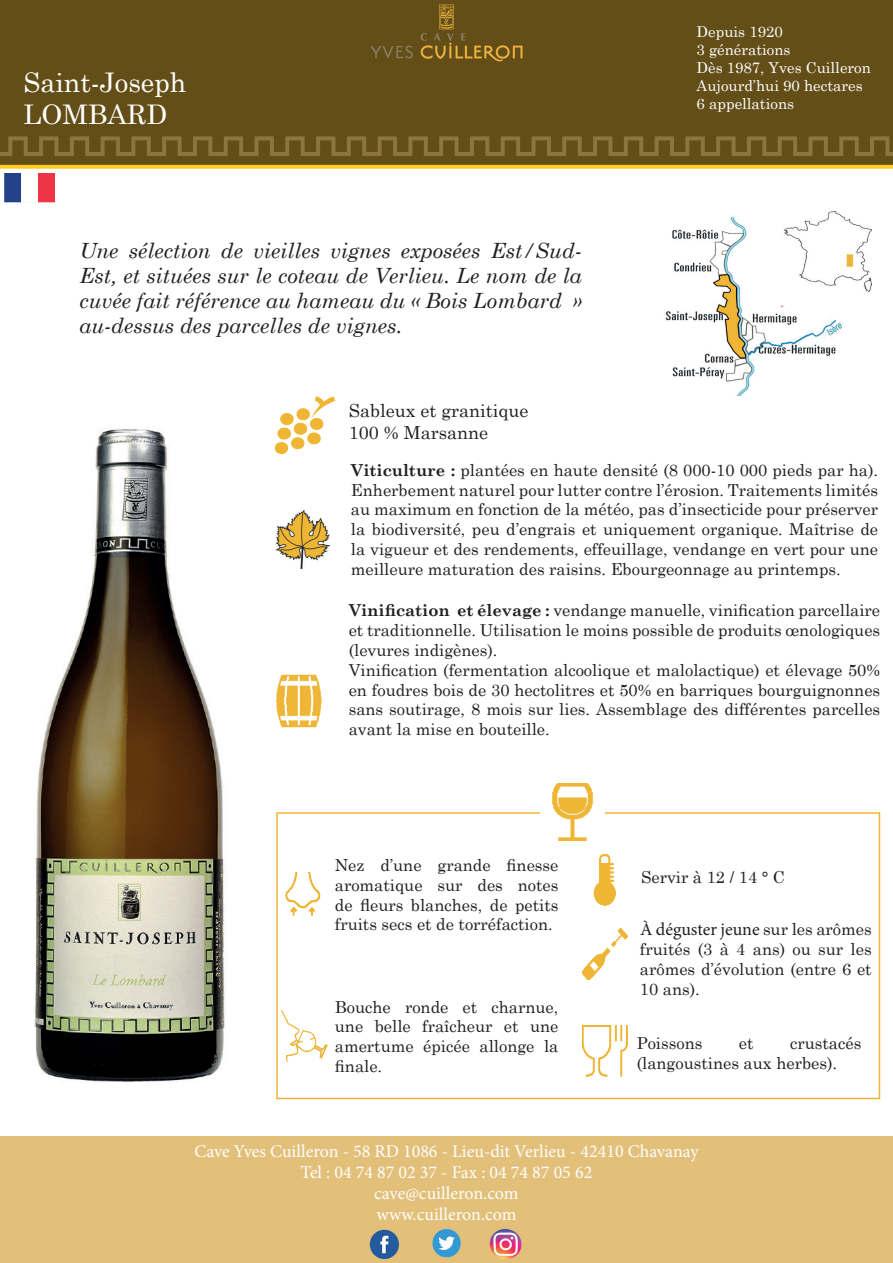
<style>
.page{position:relative;width:893px;height:1263px;background:#fff}
.page>*{position:absolute;margin:0;border:0;box-sizing:border-box;transform-origin:0 0}
.t1{font:27px/32.4px "Century Schoolbook";color:#fff}
.t2{font:italic 21px/25.2px "Century Schoolbook";color:#231f20;text-align:justify}
.t3{font:18px/21px "Minion Pro";color:#fff;text-align:center}
.t4{font:18px/21.6px "Century Schoolbook";color:#231f20}
.t5{font:18px "Minion Pro";color:#231f20}
.t6{font:16.5px/19.8px "Century Schoolbook";color:#231f20;text-align:justify}
.t7{font:15px/18px "Century Schoolbook";color:#fff}
.s1{font-weight:700}
.s2{font-family:"Century Schoolbook";font-size:16.5px}
</style>
<div class="page">
<img style="left:0;top:0;width:893px;height:169px">
<div style="left:276px;top:812px;width:604px;height:287px;border:2px solid #efb637"></div>
<div style="left:0;top:1136px;width:893px;height:126px;background:#e3c07a"></div>
<img style="left:274px;top:396px;width:62px;height:58px">
<img style="left:540px;top:783px;width:65px;height:58px">
<img style="left:285px;top:871px;width:36px;height:45px">
<img style="left:593px;top:855px;width:23px;height:51px">
<img style="left:282px;top:1010px;width:45px;height:51px">
<img style="left:582px;top:928px;width:45px;height:51px">
<img style="left:582px;top:1026px;width:45px;height:51px">
<img style="left:665px;top:211px;width:207px;height:184px">
<img style="left:34px;top:429px;width:192px;height:653px">
<img style="left:276px;top:511px;width:53px;height:57px">
<img style="left:276px;top:674px;width:46px;height:54px">
<img style="left:5px;top:173px;width:50px;height:30px">
<h1 class="t1" style="left:23px;top:63px;width:165px">Saint-Joseph<br>LOMBARD</h1>
<p class="t2" style="left:79px;top:237px;width:504px">Une sélection de vieilles vignes exposées Est/Sud-Est, et situées sur le coteau de Verlieu. Le nom de la cuvée fait référence au hameau du « Bois Lombard » au-dessus des parcelles de vignes.</p>
<p class="t4" style="left:349px;top:398px;width:181px">Sableux et granitique<br>100 % Marsanne</p>
<p class="t7" style="left:697px;top:22px;width:176px">Depuis 1920<br>3 générations<br>Dès 1987, Yves Cuilleron<br>Aujourd’hui 90 hectares<br>6 appellations</p>
<p class="t6" style="left:351px;top:458px;width:529px"><span class="s1">Viticulture :</span> plantées en haute densité (8 000-10 000 pieds par ha).<br>Enherbement naturel pour lutter contre l’érosion. Traitements limités au maximum en fonction de la météo, pas d’insecticide pour préserver la biodiversité, peu d’engrais et uniquement organique. Maîtrise de la vigueur et des rendements, effeuillage, vendange en vert pour une meilleure maturation des raisins. Ebourgeonnage au printemps.</p>
<p class="t6" style="left:349px;top:599px;width:533px;text-align:left"><span class="s1">Vinification et élevage :</span> vendange manuelle, vinification parcellaire et traditionnelle. Utilisation le moins possible de produits œnologiques (levures indigènes).<br>Vinification (fermentation alcoolique et malolactique) et élevage 50% en foudres bois de 30 hectolitres et 50% en barriques bourguignonnes sans soutirage, 8 mois sur lies. Assemblage des différentes parcelles avant la mise en bouteille.</p>
<p class="t6" style="left:335px;top:854px;width:225px">Nez d’une grande finesse aromatique sur des notes de fleurs blanches, de petits fruits secs et de torréfaction.</p>
<p class="t6" style="left:335px;top:995px;width:225px">Bouche ronde et charnue, une belle fraîcheur et une amertume épicée allonge la finale.</p>
<p class="t6" style="left:641px;top:866px;width:145px">Servir à 12 / 14 ° C</p>
<p class="t5" style="left:640px;top:917px;width:233px">À déguster jeune <span class="s2">sur les arômes</span></p>
<p class="t6" style="left:640px;top:938px;width:233px">fruités (3 à 4 ans) ou sur les arômes d’évolution (entre 6 et 10 ans).</p>
<p class="t6" style="left:637px;top:1032px;width:67px">Poissons</p>
<p class="t6" style="left:739px;top:1032px;width:16px">et</p>
<p class="t6" style="left:637px;top:1032px;width:226px;text-indent:153px">crustacés (langoustines aux herbes).</p>
<p class="t3" style="left:194px;top:1140px;width:506px">Cave Yves Cuilleron - 58 RD 1086 - Lieu-dit Verlieu - 42410 Chavanay Tel : 04 74 87 02 37 - Fax : 04 74 87 05 62<br>cave@cuilleron.com<br>www.cuilleron.com</p>
</div>
